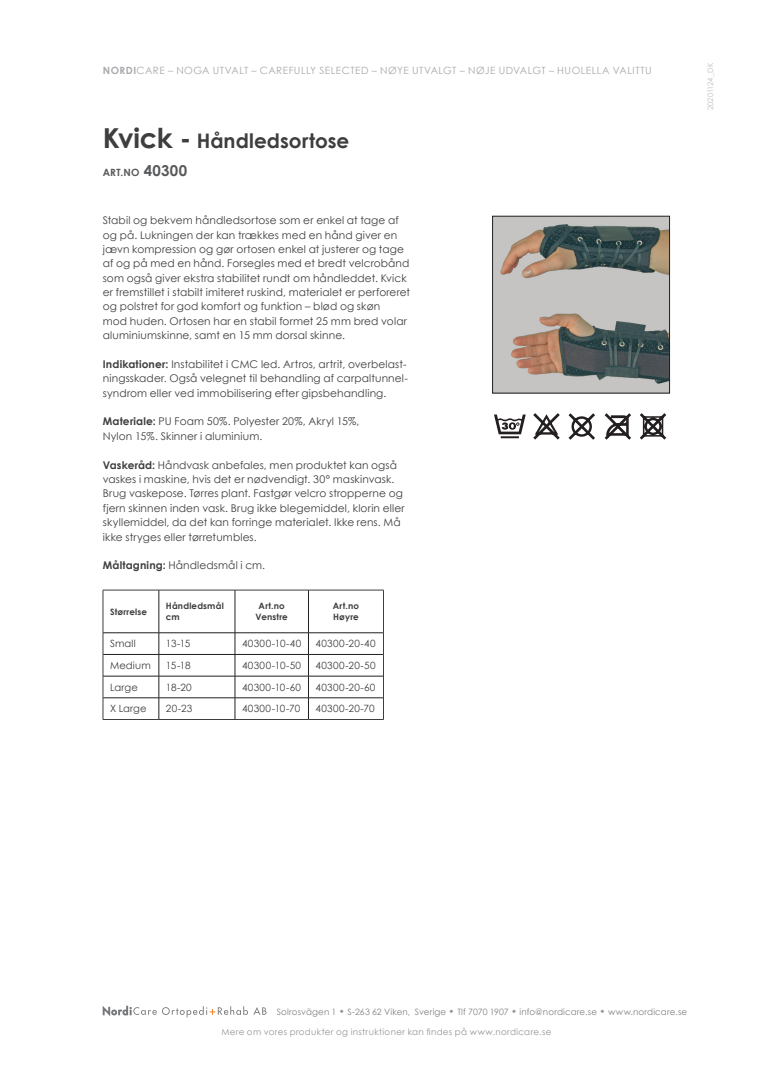
<style>
.page{position:relative;width:773px;height:1081px;background:#fff}
.page>*{position:absolute;margin:0;border:0;box-sizing:border-box;transform-origin:0 0}
.t1{font:700 20px "Century Gothic";letter-spacing:.005em;color:#3e3e3f}
.t2{font:10.62px/14.4px "Century Gothic";letter-spacing:.01em;color:#3e3e3f}
.t3{font:10px "Century Gothic";letter-spacing:.025em;color:#3e3e3f}
.t4{font:10px "Century Gothic";letter-spacing:.045em;color:#a8a9ad}
.t5{font:700 10px "Century Gothic";color:#57585a}
.t6{font:8.75px "Century Gothic";letter-spacing:.015em;color:#808285}
.t7{font:8.75px "Century Gothic";letter-spacing:.035em;color:#939598}
.t8{font:700 8.75px/10.5px "Century Gothic";letter-spacing:.015em;color:#3e3e3f}
.t9{font:7.5px "Century Gothic";letter-spacing:.015em;color:#bcbdc0}
.s1{font-weight:700}
.s2{font-size:27.5px}
.s3{font-size:15px}
.s4{font-weight:700;font-size:10px;color:#939598}
</style>
<div class="page">
<img style="left:494px;top:313px;width:173px;height:78px">
<img style="left:494px;top:218px;width:173px;height:95px">
<div style="left:492px;top:216px;width:177px;height:177px;border:1px solid #231f20"></div>
<svg style="left:494px;top:414px;width:31px;height:24px"></svg>
<svg style="left:533px;top:413px;width:26px;height:27px"></svg>
<svg style="left:568px;top:413px;width:27px;height:27px"></svg>
<svg style="left:604px;top:413px;width:27px;height:27px"></svg>
<svg style="left:639px;top:413px;width:27px;height:27px"></svg>
<svg style="left:103px;top:1006px;width:163px;height:11px"></svg>
<hr style="left:103px;top:719px;width:56px;height:1px;background:#3e3e3f">
<hr style="left:159px;top:719px;width:76px;height:1px;background:#3e3e3f">
<hr style="left:235px;top:719px;width:73px;height:1px;background:#3e3e3f">
<hr style="left:308px;top:719px;width:75px;height:1px;background:#3e3e3f">
<svg style="left:103px;top:590px;width:281px;height:129px"></svg>
<p class="t4" style="left:103px;top:64px;width:550px"><span class="s1">NORDI</span>CARE – NOGA UTVALT – CAREFULLY SELECTED – NØYE UTVALGT – NØJE UDVALGT – HUOLELLA VALITTU</p>
<p class="t9" style="left:706px;top:110px;width:49px;rotate:-90deg">20201124_DK</p>
<h1 class="t1" style="left:103px;top:128px;width:248px"><span class="s2">Kvick -</span> Håndledsortose</h1>
<p class="t5" style="left:103px;top:166px;width:86px">ART.NO <span class="s3">40300</span></p>
<p class="t2" style="left:103px;top:213px;width:309px">Stabil og bekvem håndledsortose som er enkel at tage af og på. Lukningen der kan trækkes med en hånd giver en jævn kompression og gør ortosen enkel at justerer og tage af og på med en hånd. Forsegles med et bredt velcrobånd som også giver ekstra stabilitet rundt om håndleddet. Kvick er fremstillet i stabilt imiteret ruskind, materialet er perforeret og polstret for god komfort og funktion – blød og skøn<br>mod huden. Ortosen har en stabil formet 25 mm bred volar aluminiumskinne, samt en 15 mm dorsal skinne.</p>
<p class="t2" style="left:103px;top:357px;width:306px"><span class="s1">Indikationer:</span> Instabilitet i CMC led. Artros, artrit, overbelast&shy;ningsskader. Også velegnet til behandling af carpaltunnel&shy;syndrom eller ved immobilisering efter gipsbehandling.</p>
<p class="t2" style="left:103px;top:414px;width:258px"><span class="s1">Materiale:</span> PU Foam 50%. Polyester 20%, Akryl 15%,<br>Nylon 15%. Skinner i aluminium.</p>
<p class="t2" style="left:103px;top:457px;width:303px"><span class="s1">Vaskeråd:</span> Håndvask anbefales, men produktet kan også vaskes i maskine, hvis det er nødvendigt. 30° maskinvask.<br>Brug vaskepose. Tørres plant. Fastgør velcro stropperne og fjern skinnen inden vask. Brug ikke blegemiddel, klorin eller skyllemiddel, da det kan forringe materialet. Ikke rens. Må ikke stryges eller tørretumbles.</p>
<p class="t2" style="left:103px;top:558px;width:164px"><span class="s1">Måltagning:</span> Håndledsmål i cm.</p>
<p class="t8" style="left:110px;top:606px;width:38px">Størrelse</p>
<p class="t8" style="left:166px;top:601px;width:59px">Håndledsmål cm</p>
<p class="t8" style="left:255px;top:601px;width:34px;text-align:center">Art.no<br>Venstre</p>
<p class="t8" style="left:333px;top:601px;width:28px">Art.no<br>Høyre</p>
<p class="t3" style="left:110px;top:637px;width:27px">Small</p>
<p class="t3" style="left:166px;top:637px;width:26px">13-15</p>
<p class="t3" style="left:242px;top:637px;width:61px">40300-10-40</p>
<p class="t3" style="left:315px;top:637px;width:61px">40300-20-40</p>
<p class="t3" style="left:110px;top:659px;width:42px">Medium</p>
<p class="t3" style="left:166px;top:659px;width:26px">15-18</p>
<p class="t3" style="left:242px;top:659px;width:61px">40300-10-50</p>
<p class="t3" style="left:315px;top:659px;width:61px">40300-20-50</p>
<p class="t3" style="left:110px;top:681px;width:29px">Large</p>
<p class="t3" style="left:166px;top:681px;width:27px">18-20</p>
<p class="t3" style="left:242px;top:681px;width:61px">40300-10-60</p>
<p class="t3" style="left:315px;top:681px;width:61px">40300-20-60</p>
<p class="t3" style="left:110px;top:702px;width:38px">X Large</p>
<p class="t3" style="left:166px;top:702px;width:28px">20-23</p>
<p class="t3" style="left:242px;top:702px;width:60px">40300-10-70</p>
<p class="t3" style="left:315px;top:702px;width:61px">40300-20-70</p>
<p class="t6" style="left:277px;top:1006px;width:412px">Solrosvägen 1 <span class="s4">•</span> S-263 62 Viken, Sverige <span class="s4">•</span> Tlf 7070 1907 <span class="s4">•</span> info@nordicare.se <span class="s4">•</span> www.nordicare.se</p>
<p class="t7" style="left:221px;top:1026px;width:331px">Mere om vores produkter og instruktioner kan findes på www.nordicare.se</p>
</div>
